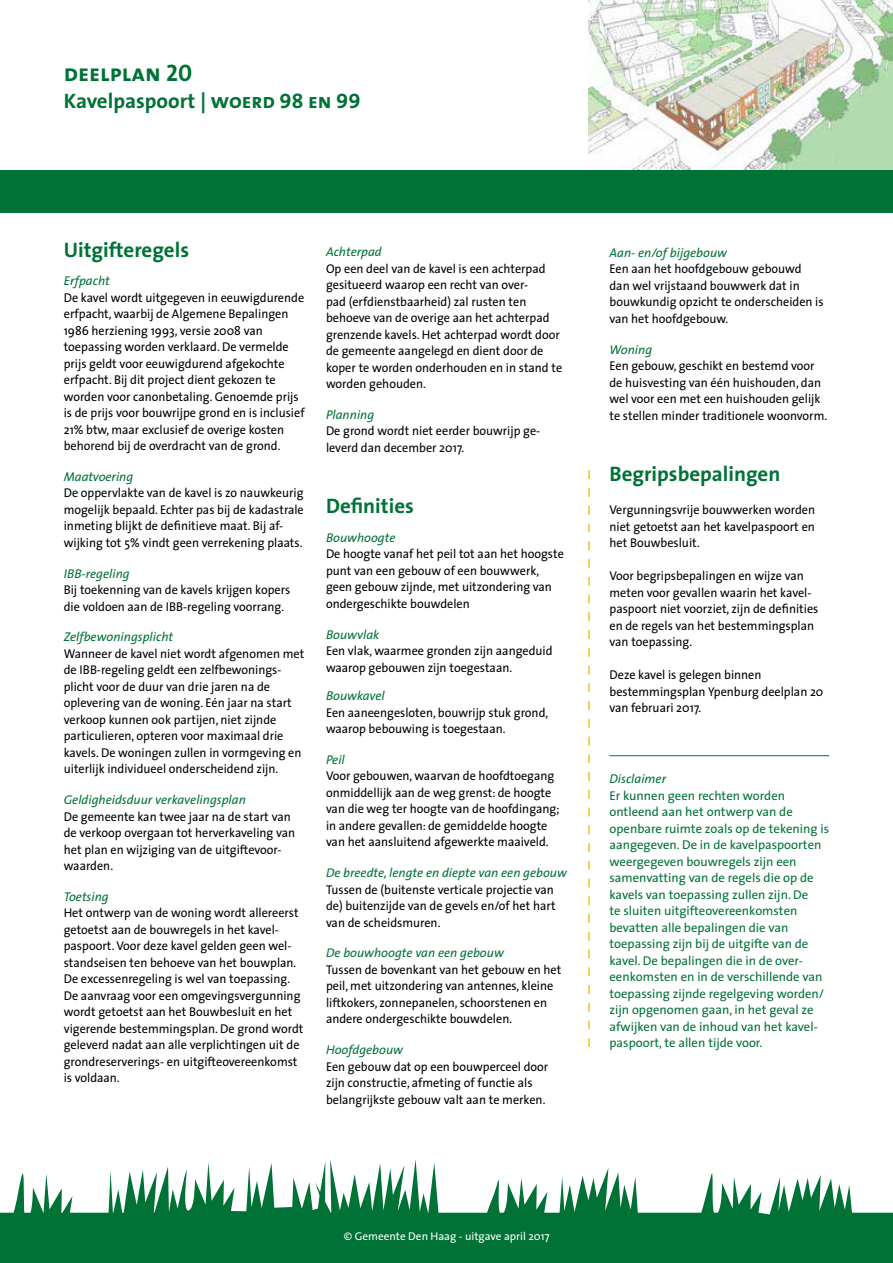
<style>
.page{position:relative;width:893px;height:1263px;background:#fff}
.page>*{position:absolute;margin:0;border:0;box-sizing:border-box;transform-origin:0 0}
.t1{font:24px "The Sans Bold Caps";color:#007236}
.t2{font:700 21px "The Sans";color:#007236}
.t3{font:12.75px/16.5px "The Sans";color:#000;scale:.96 1}
.t4{font:12.75px/16.5px "The Sans";color:#007236}
.t5{font:italic 12.75px "The Sans";color:#007236}
.t6{font:11.25px "The Sans";color:#fff}
.s1{font-family:"The Sans Bold Caps";font-weight:400}
</style>
<div class="page">
<img style="left:588px;top:0;width:305px;height:170px">
<div style="left:0;top:170px;width:893px;height:42px;background:#007236"></div>
<svg style="left:0;top:1159px;width:893px;height:104px;fill:#007236"></svg>
<hr style="left:609px;top:755px;width:220px;height:1px;background:#007236">
<svg style="left:588px;top:470px;width:2px;height:577px"></svg>
<h1 class="t1" style="left:64px;top:53px;width:130px">deelplan 20</h1>
<h2 class="t2" style="left:64px;top:83px;width:298px">Kavelpaspoort | <span class="s1">woerd 98 en 99</span></h2>
<h2 class="t2" style="left:64px;top:232px;width:127px">Uitgifteregels</h2>
<p class="t5" style="left:64px;top:270px;width:47px">Erfpacht</p>
<p class="t3" style="left:64px;top:289px;width:252px">De kavel wordt uitgegeven in eeuwigdurende erfpacht, waarbij de Algemene Bepalingen 1986 herziening 1993, versie 2008 van toepassing worden verklaard. De vermelde prijs geldt voor eeuwigdurend afgekochte erfpacht. Bij dit project dient gekozen te worden voor canonbetaling. Genoemde prijs is de prijs voor bouwrijpe grond en is inclusief 21% btw, maar exclusief de overige kosten behorend bij de overdracht van de grond.</p>
<p class="t5" style="left:64px;top:466px;width:71px">Maatvoering</p>
<p class="t3" style="left:64px;top:484px;width:252px">De oppervlakte van de kavel is zo nauwkeurig mogelijk bepaald. Echter pas bij de kadastrale inmeting blijkt de definitieve maat. Bij af&shy;wijking tot 5% vindt geen verrekening plaats.</p>
<p class="t5" style="left:64px;top:563px;width:67px">IBB-regeling</p>
<p class="t3" style="left:64px;top:581px;width:237px">Bij toekenning van de kavels krijgen kopers die voldoen aan de IBB-regeling voorrang.</p>
<p class="t5" style="left:64px;top:626px;width:111px">Zelfbewoningsplicht</p>
<p class="t3" style="left:64px;top:645px;width:252px">Wanneer de kavel niet wordt afgenomen met de IBB-regeling geldt een zelfbewonings&shy;plicht voor de duur van drie jaren na de oplevering van de woning. Eén jaar na start verkoop kunnen ook partijen, niet zijnde particulieren, opteren voor maximaal drie kavels. De woningen zullen in vormgeving en uiterlijk individueel onderscheidend zijn.</p>
<p class="t5" style="left:64px;top:789px;width:184px">Geldigheidsduur verkavelingsplan</p>
<p class="t3" style="left:64px;top:808px;width:242px">De gemeente kan twee jaar na de start van de verkoop overgaan tot herverkaveling van het plan en wijziging van de uitgiftevoor&shy;waarden.</p>
<p class="t5" style="left:64px;top:886px;width:46px">Toetsing</p>
<p class="t3" style="left:64px;top:904px;width:251px">Het ontwerp van de woning wordt allereerst getoetst aan de bouwregels in het kavel&shy;paspoort. Voor deze kavel gelden geen wel&shy;standseisen ten behoeve van het bouwplan.<br>De excessenregeling is wel van toepassing.<br>De aanvraag voor een omgevingsvergunning wordt getoetst aan het Bouwbesluit en het vigerende bestemmingsplan. De grond wordt geleverd nadat aan alle verplichtingen uit de grondreserverings- en uitgifteovereenkomst is voldaan.</p>
<p class="t5" style="left:326px;top:241px;width:57px">Achterpad</p>
<p class="t3" style="left:326px;top:260px;width:248px">Op een deel van de kavel is een achterpad gesitueerd waarop een recht van over-<br>pad (erfdienstbaarheid) zal rusten ten behoeve van de overige aan het achterpad grenzende kavels. Het achterpad wordt door de gemeente aangelegd en dient door de koper te worden onderhouden en in stand te worden gehouden.</p>
<p class="t5" style="left:326px;top:404px;width:50px">Planning</p>
<p class="t3" style="left:326px;top:422px;width:225px">De grond wordt niet eerder bouwrijp ge&shy;leverd dan december 2017.</p>
<h2 class="t2" style="left:326px;top:489px;width:89px">Definities</h2>
<p class="t5" style="left:326px;top:527px;width:71px">Bouwhoogte</p>
<p class="t3" style="left:326px;top:545px;width:249px">De hoogte vanaf het peil tot aan het hoogste punt van een gebouw of een bouwwerk, geen gebouw zijnde, met uitzondering van ondergeschikte bouwdelen</p>
<p class="t5" style="left:326px;top:624px;width:55px">Bouwvlak</p>
<p class="t3" style="left:326px;top:642px;width:237px">Een vlak, waarmee gronden zijn aangeduid waarop gebouwen zijn toegestaan.</p>
<p class="t5" style="left:326px;top:685px;width:60px">Bouwkavel</p>
<p class="t3" style="left:326px;top:704px;width:233px">Een aaneengesloten, bouwrijp stuk grond, waarop bebouwing is toegestaan.</p>
<p class="t5" style="left:326px;top:749px;width:20px">Peil</p>
<p class="t3" style="left:326px;top:767px;width:245px">Voor gebouwen, waarvan de hoofdtoegang onmiddellijk aan de weg grenst: de hoogte van die weg ter hoogte van de hoofdingang; in andere gevallen: de gemiddelde hoogte van het aansluitend afgewerkte maaiveld.</p>
<p class="t5" style="left:326px;top:862px;width:242px">De breedte, lengte en diepte van een gebouw</p>
<p class="t3" style="left:326px;top:881px;width:241px">Tussen de (buitenste verticale projectie van de) buitenzijde van de gevels en/of het hart van de scheidsmuren.</p>
<p class="t5" style="left:326px;top:942px;width:179px">De bouwhoogte van een gebouw</p>
<p class="t3" style="left:326px;top:961px;width:247px">Tussen de bovenkant van het gebouw en het peil, met uitzondering van antennes, kleine liftkokers, zonnepanelen, schoorstenen en andere ondergeschikte bouwdelen.</p>
<p class="t5" style="left:326px;top:1039px;width:79px">Hoofdgebouw</p>
<p class="t3" style="left:326px;top:1058px;width:233px">Een gebouw dat op een bouwperceel door zijn constructie, afmeting of functie als belangrijkste gebouw valt aan te merken.</p>
<p class="t5" style="left:609px;top:242px;width:119px">Aan- en/of bijgebouw</p>
<p class="t3" style="left:609px;top:260px;width:225px">Een aan het hoofdgebouw gebouwd dan wel vrijstaand bouwwerk dat in bouwkundig opzicht te onderscheiden is van het hoofdgebouw.</p>
<p class="t5" style="left:609px;top:339px;width:44px">Woning</p>
<p class="t3" style="left:609px;top:357px;width:228px">Een gebouw, geschikt en bestemd voor de huisvesting van één huishouden, dan wel voor een met een huishouden gelijk te stellen minder traditionele woonvorm.</p>
<h2 class="t2" style="left:609px;top:456px;width:172px">Begripsbepalingen</h2>
<p class="t3" style="left:609px;top:501px;width:216px;text-align:justify">Vergunningsvrije bouwwerken worden niet getoetst aan het kavelpaspoort en het Bouwbesluit.</p>
<p class="t3" style="left:609px;top:567px;width:219px">Voor begripsbepalingen en wijze van meten voor gevallen waarin het kavel&shy;paspoort niet voorziet, zijn de definities en de regels van het bestemmingsplan van toepassing.</p>
<p class="t3" style="left:609px;top:666px;width:224px">Deze kavel is gelegen binnen bestemmingsplan Ypenburg deelplan 20 van februari 2017.</p>
<p class="t5" style="left:609px;top:768px;width:58px">Disclaimer</p>
<p class="t4" style="left:609px;top:787px;width:221px">Er kunnen geen rechten worden ontleend aan het ontwerp van de openbare ruimte zoals op de tekening is aangegeven. De in de kavelpaspoorten weergegeven bouwregels zijn een samenvatting van de regels die op de kavels van toepassing zullen zijn. De<br>te sluiten uitgifteovereenkomsten bevatten alle bepalingen die van toepassing zijn bij de uitgifte van de kavel. De bepalingen die in de over&shy;eenkomsten en in de verschillende van toepassing zijnde regelgeving worden/ zijn opgenomen gaan, in het geval ze afwijken van de inhoud van het kavel&shy;paspoort, te allen tijde voor.</p>
<p class="t6" style="left:344px;top:1227px;width:207px">© Gemeente Den Haag - uitgave april 2017</p>
</div>
